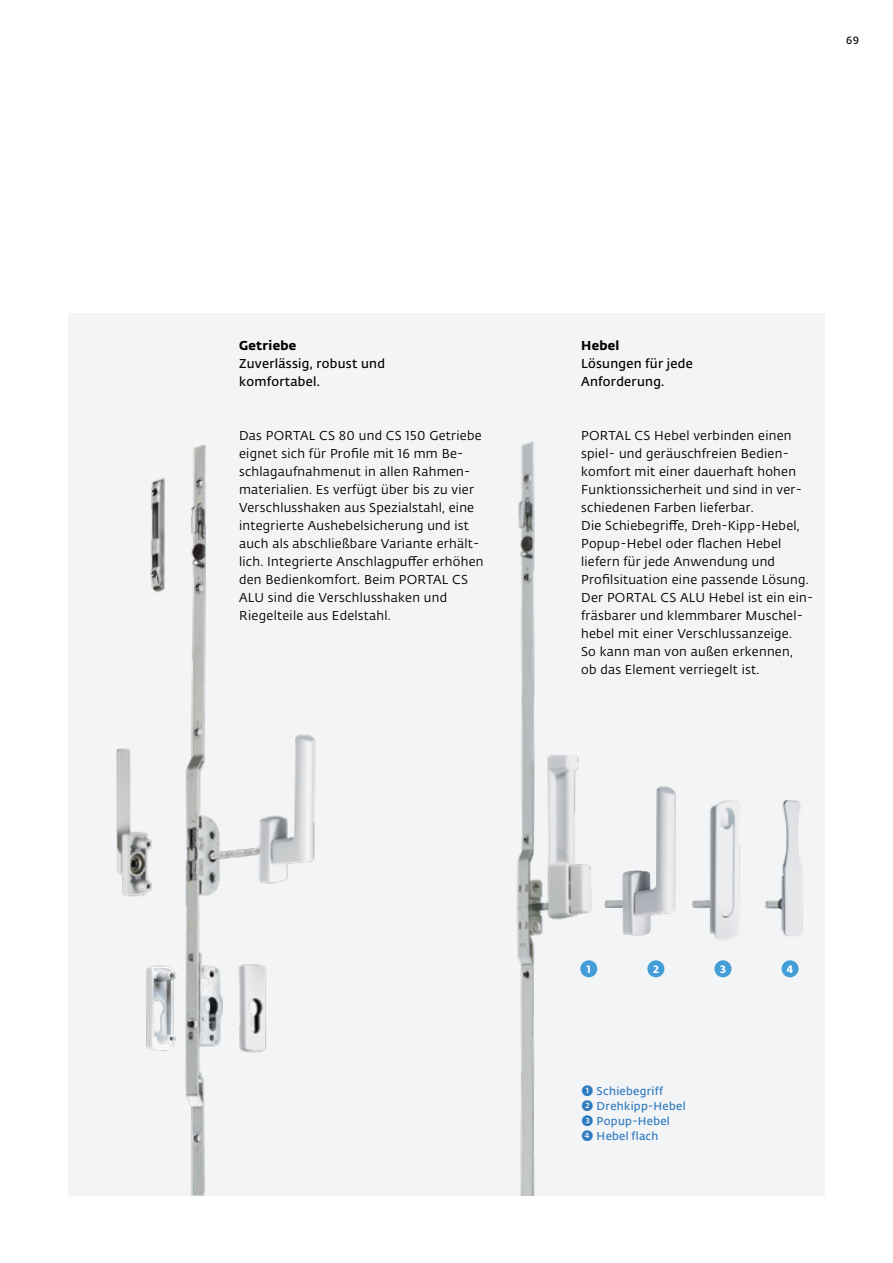
<style>
.page{position:relative;width:893px;height:1263px;background:#fff}
.page>*{position:absolute;margin:0;border:0;box-sizing:border-box;transform-origin:0 0}
.t1{font:12.75px/18px "Fedra Sans Alt Pro";letter-spacing:.02em;color:#000}
.t2{font:600 12.75px/18px "Fedra Sans Alt Pro";letter-spacing:.02em;color:#000}
.t3{font:700 12.75px "Fedra Sans Alt Pro";letter-spacing:.02em;color:#000}
.t4{font:600 11.25px/15px "Fedra Sans Alt Pro";letter-spacing:.025em;color:#2e7abf}
.t5{font:700 10.5px "Fedra Sans Alt Pro";color:#fff}
.t6{font:600 10.5px "Fedra Sans Alt Pro";color:#000}
.s1{font-size:15px}
</style>
<div class="page">
<div style="left:68px;top:314px;width:757px;height:882px;background:#f2f4f5"></div>
<img style="left:517px;top:441px;width:81px;height:755px">
<img style="left:765px;top:799px;width:38px;height:137px">
<img style="left:692px;top:800px;width:48px;height:141px">
<img style="left:604px;top:786px;width:72px;height:150px">
<img style="left:116px;top:444px;width:200px;height:752px">
<div style="left:782px;top:960px;width:17px;height:17px;background:#439dd7;border-radius:50%"></div>
<div style="left:714px;top:960px;width:17px;height:17px;background:#439dd7;border-radius:50%"></div>
<div style="left:580px;top:960px;width:17px;height:17px;background:#439dd7;border-radius:50%"></div>
<div style="left:647px;top:960px;width:17px;height:17px;background:#439dd7;border-radius:50%"></div>
<p class="t6" style="left:846px;top:32px;width:14px">69</p>
<p class="t3" style="left:239px;top:335px;width:59px">Getriebe</p>
<p class="t2" style="left:239px;top:354px;width:147px">Zuverlässig, robust und komfortabel.</p>
<p class="t3" style="left:581px;top:335px;width:40px">Hebel</p>
<p class="t2" style="left:581px;top:354px;width:113px">Lösungen für jede<br>Anforderung.</p>
<p class="t1" style="left:239px;top:426px;width:246px">Das PORTAL CS 80 und CS 150 Getriebe eignet sich für Profile mit 16 mm Be&shy;schlagaufnahmenut in allen Rahmen&shy;materialien. Es verfügt über bis zu vier Verschlusshaken aus Spezialstahl, eine integrierte Aushebelsicherung und ist auch als abschließbare Variante erhält&shy;lich. Integrierte Anschlagpuffer erhöhen den Bedienkomfort. Beim PORTAL CS ALU sind die Verschlusshaken und Riegelteile aus Edelstahl.</p>
<p class="t1" style="left:581px;top:426px;width:234px">PORTAL CS Hebel verbinden einen spiel- und geräuschfreien Bedien&shy;komfort mit einer dauerhaft hohen Funktionssicherheit und sind in ver&shy;schiedenen Farben lieferbar.<br>Die Schiebegriffe, Dreh- Kipp- Hebel, Popup- Hebel oder flachen Hebel liefern für jede Anwendung und Profilsituation eine passende Lösung.<br>Der PORTAL CS ALU Hebel ist ein ein&shy;fräsbarer und klemmbarer Muschel&shy;hebel mit einer Verschlussanzeige.<br>So kann man von außen erkennen,<br>ob das Element verriegelt ist.</p>
<p class="t5" style="left:587px;top:960px;width:5px">1</p>
<p class="t5" style="left:653px;top:960px;width:8px">2</p>
<p class="t5" style="left:720px;top:960px;width:8px">3</p>
<p class="t5" style="left:787px;top:960px;width:8px">4</p>
<p class="t4" style="left:581px;top:1083px;width:106px"><span class="s1">➊</span> Schiebegriff<br><span class="s1">➋</span> Drehkipp-Hebel<br><span class="s1">➌</span> Popup-Hebel<br><span class="s1">➍</span> Hebel flach</p>
</div>
